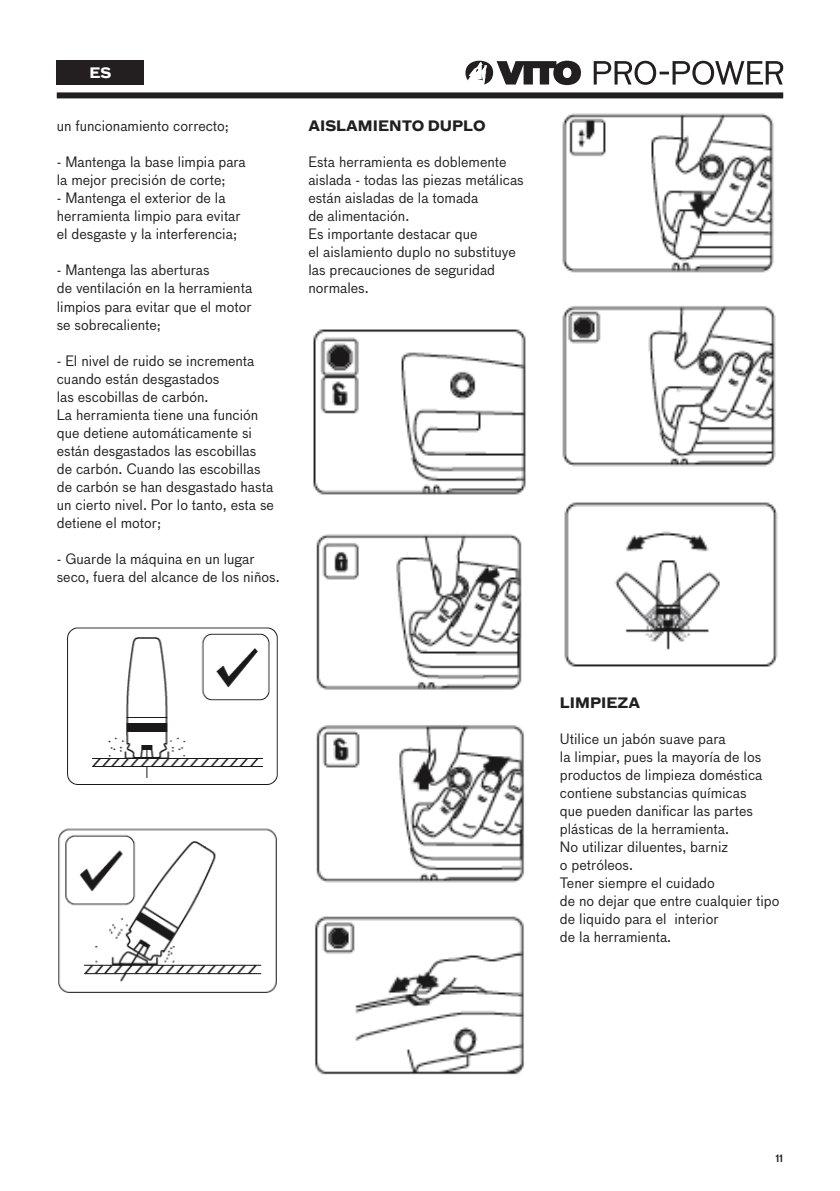
<style>
.page{position:relative;width:840px;height:1191px;background:#fff}
.page>*{position:absolute;margin:0;border:0;box-sizing:border-box;transform-origin:0 0}
.t1{font:14px/18px "Bau LF";color:#231f20}
.t2{font:700 14px "Bau LF";color:#231f20}
.t3{font:700 14px "Bau LF";color:#fff}
.t4{font:500 10px "Bau LF";color:#231f20}
</style>
<div class="page">
<div style="left:57px;top:61px;width:87px;height:24px;background:#231f20"></div>
<div style="left:57px;top:92px;width:725px;height:6px;background:#231f20"></div>
<svg style="left:593px;top:61px;width:189px;height:24px"></svg>
<svg style="left:465px;top:61px;width:115px;height:24px"></svg>
<img style="left:67px;top:627px;width:211px;height:158px">
<img style="left:58px;top:828px;width:219px;height:165px">
<img style="left:313px;top:329px;width:213px;height:166px">
<img style="left:316px;top:534px;width:206px;height:156px">
<img style="left:316px;top:725px;width:209px;height:158px">
<img style="left:315px;top:916px;width:209px;height:159px">
<img style="left:562px;top:113px;width:212px;height:160px">
<img style="left:562px;top:306px;width:214px;height:161px">
<img style="left:564px;top:502px;width:214px;height:165px">
<p class="t3" style="left:89px;top:63px;width:24px">ES</p>
<p class="t1" style="left:57px;top:117px;width:174px">un funcionamiento correcto;</p>
<p class="t1" style="left:57px;top:153px;width:190px">- Mantenga la base limpia para</p>
<p class="t1" style="left:57px;top:171px;width:170px">la mejor precisión de corte;</p>
<p class="t1" style="left:57px;top:189px;width:185px">- Mantenga el exterior de la herramienta limpio para evitar</p>
<p class="t1" style="left:57px;top:225px;width:182px">el desgaste y la interferencia;</p>
<p class="t1" style="left:57px;top:261px;width:154px">- Mantenga las aberturas</p>
<p class="t1" style="left:57px;top:279px;width:197px">de ventilación en la herramienta limpios para evitar que el motor</p>
<p class="t1" style="left:57px;top:315px;width:106px">se sobrecaliente;</p>
<p class="t1" style="left:57px;top:351px;width:199px">- El nivel de ruido se incrementa cuando están desgastados</p>
<p class="t1" style="left:57px;top:387px;width:153px">las escobillas de carbón.</p>
<p class="t1" style="left:57px;top:405px;width:218px">La herramienta tiene una función que detiene automáticamente si están desgastados las escobillas de carbón. Cuando las escobillas de carbón se han desgastado hasta un cierto nivel. Por lo tanto, esta se detiene el motor;</p>
<p class="t1" style="left:57px;top:549px;width:224px">- Guarde la máquina en un lugar seco, fuera del alcance de los niños.</p>
<p class="t2" style="left:308px;top:116px;width:178px">AISLAMIENTO DUPLO</p>
<p class="t1" style="left:308px;top:153px;width:217px">Esta herramienta es doblemente aislada - todas las piezas metálicas están aisladas de la tomada</p>
<p class="t1" style="left:308px;top:207px;width:102px">de alimentación.</p>
<p class="t1" style="left:308px;top:225px;width:171px">Es importante destacar que</p>
<p class="t1" style="left:308px;top:243px;width:209px">el aislamiento duplo no substituye las precauciones de seguridad normales.</p>
<p class="t2" style="left:559px;top:692px;width:82px">LIMPIEZA</p>
<p class="t1" style="left:559px;top:729px;width:167px">Utilice un jabón suave para</p>
<p class="t1" style="left:559px;top:747px;width:204px">la limpiar, pues la mayoría de los productos de limpieza doméstica contiene substancias químicas que pueden danificar las partes plásticas de la herramienta.</p>
<p class="t1" style="left:559px;top:837px;width:169px">No utilizar diluentes, barniz</p>
<p class="t1" style="left:559px;top:855px;width:75px">o petróleos.</p>
<p class="t1" style="left:559px;top:873px;width:156px">Tener siempre el cuidado</p>
<p class="t1" style="left:559px;top:891px;width:221px">de no dejar que entre cualquier tipo de liquido para el interior</p>
<p class="t1" style="left:559px;top:927px;width:113px">de la herramienta.</p>
<p class="t4" style="left:775px;top:1151px;width:9px">11</p>
</div>
